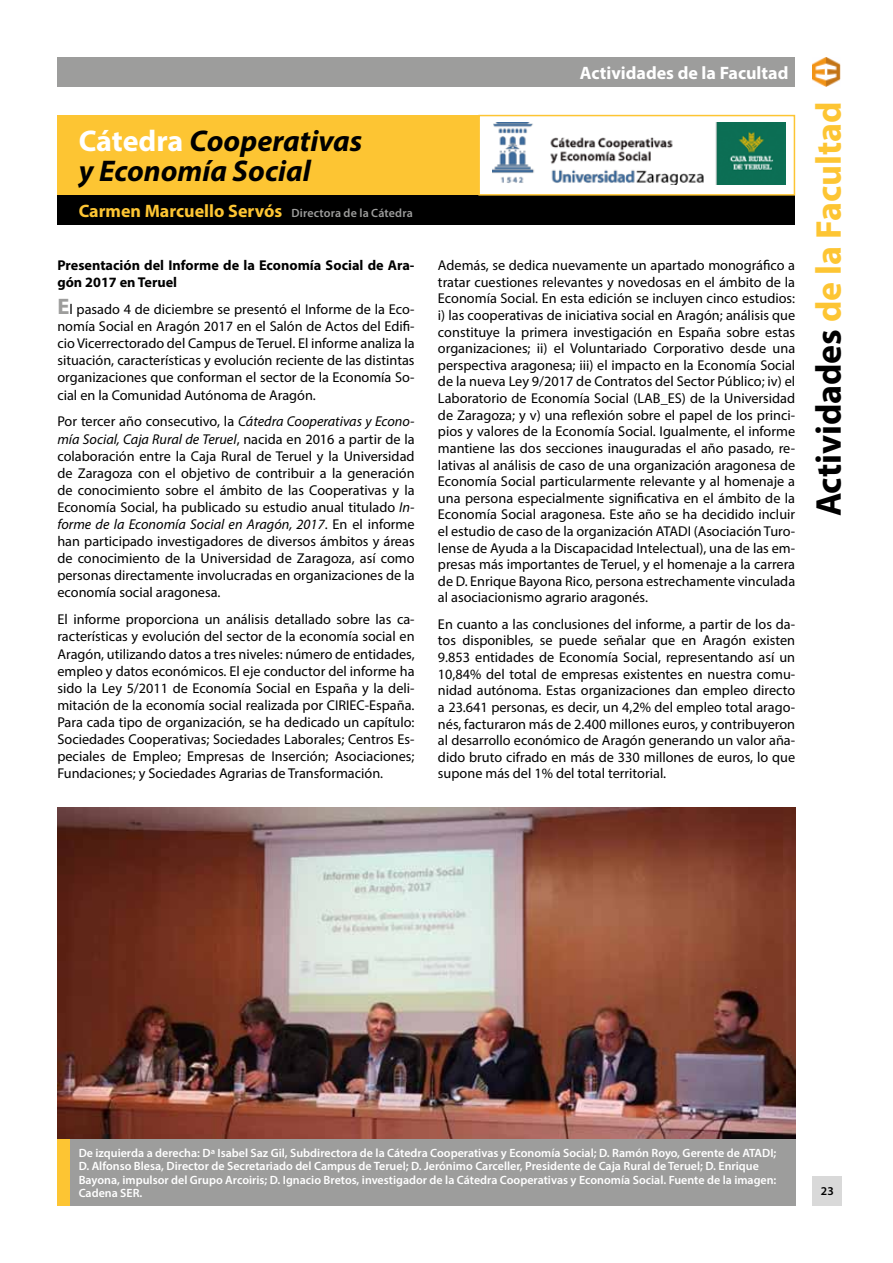
<style>
.page{position:relative;width:893px;height:1263px;background:#fff}
.page>*{position:absolute;margin:0;border:0;box-sizing:border-box;transform-origin:0 0}
.t1{font:700 36px "Myriad Pro";letter-spacing:-.005em;color:#fdc533}
.t2{font:italic 700 30px/30px "Myriad Pro";color:#000}
.t3{font:700 18px "Myriad Pro";color:#fdc533}
.t4{font:700 18px "Myriad Pro";color:#fff}
.t5{font:14.25px/16.6px "Myriad Pro";color:#000;text-align:justify}
.t6{font:700 14.25px/17.1px "Myriad Pro";color:#000}
.t7{font:600 12px/13.5px "Myriad Pro";color:#fff}
.t8{font:600 12px "Myriad Pro";color:#000}
.s1{font-style:normal;color:#fff}
.s2{font-weight:600;font-size:12px;color:#9d9d9c}
.s3{font-weight:700;font-size:22.5px;color:#9d9d9c}
.s4{font-style:italic}
.s5{color:#000}
</style>
<div class="page">
<div style="left:57px;top:57px;width:738px;height:30px;background:#9d9d9c"></div>
<img style="left:812px;top:57px;width:29px;height:29px">
<div style="left:812px;top:1176px;width:30px;height:29px;background:#d9d9d9"></div>
<div style="left:57px;top:115px;width:738px;height:81px;background:#fdc533"></div>
<div style="left:57px;top:196px;width:738px;height:29px;background:#000"></div>
<div style="left:478px;top:115px;width:317px;height:81px;background:#fff;border:2px solid #fdc533"></div>
<img style="left:492px;top:122px;width:294px;height:62px">
<img style="left:57px;top:807px;width:738px;height:332px">
<div style="left:57px;top:1139px;width:13px;height:66px;background:#fdc533"></div>
<div style="left:70px;top:1139px;width:725px;height:66px;background:#9d9d9c"></div>
<h2 class="t2" style="left:79px;top:125px;width:285px"><span class="s1">Cátedra</span> Cooperativas y Economía Social</h2>
<p class="t3" style="left:79px;top:199px;width:336px">Carmen Marcuello Servós <span class="s2">Directora de la Cátedra</span></p>
<p class="t6" style="left:57px;top:256px;width:359px">Presentación del Informe de la Economía Social de Ara&shy;gón 2017 en Teruel</p>
<p class="t5" style="left:57px;top:300px;width:359px;line-height:17.1px"><span class="s3">E</span>l pasado 4 de diciembre se presentó el Informe de la Eco&shy;nomía Social en Aragón 2017 en el Salón de Actos del Edifi&shy;cio Vicerrectorado del Campus de Teruel. El informe analiza la situación, características y evolución reciente de las distintas organizaciones que conforman el sector de la Economía So&shy;cial en la Comunidad Autónoma de Aragón.</p>
<p class="t5" style="left:57px;top:413px;width:359px;line-height:17.1px">Por tercer año consecutivo, la <span class="s4">Cátedra Cooperativas y Econo&shy;mía Social, Caja Rural de Teruel</span>, nacida en 2016 a partir de la colaboración entre la Caja Rural de Teruel y la Universidad de Zaragoza con el objetivo de contribuir a la generación de conocimiento sobre el ámbito de las Cooperativas y la Economía Social, ha publicado su estudio anual titulado <span class="s4">In&shy;forme de la Economía Social en Aragón, 2017</span>. En el informe han participado investigadores de diversos ámbitos y áreas de conocimiento de la Universidad de Zaragoza, así como personas directamente involucradas en organizaciones de la economía social aragonesa.</p>
<p class="t5" style="left:57px;top:611px;width:359px;line-height:17.1px">El informe proporciona un análisis detallado sobre las ca&shy;racterísticas y evolución del sector de la economía social en Aragón, utilizando datos a tres niveles: número de entidades, empleo y datos económicos. El eje conductor del informe ha sido la Ley 5/2011 de Economía Social en España y la deli&shy;mitación de la economía social realizada por CIRIEC-España.<br>Para cada tipo de organización, se ha dedicado un capítulo:<br>Sociedades Cooperativas; Sociedades Laborales; Centros Es&shy;peciales de Empleo; Empresas de Inserción; Asociaciones; Fundaciones; y Sociedades Agrarias de Transformación.</p>
<p class="t4" style="left:580px;top:61px;width:210px">Actividades de la Facultad</p>
<p class="t5" style="left:438px;top:257px;width:359px">Además, se dedica nuevamente un apartado monográfico a tratar cuestiones relevantes y novedosas en el ámbito de la Economía Social. En esta edición se incluyen cinco estudios: i) las cooperativas de iniciativa social en Aragón; análisis que constituye la primera investigación en España sobre estas organizaciones; ii) el Voluntariado Corporativo desde una perspectiva aragonesa; iii) el impacto en la Economía Social de la nueva Ley 9/2017 de Contratos del Sector Público; iv) el Laboratorio de Economía Social (LAB_ES) de la Universidad de Zaragoza; y v) una reflexión sobre el papel de los princi&shy;pios y valores de la Economía Social. Igualmente, el informe mantiene las dos secciones inauguradas el año pasado, re&shy;lativas al análisis de caso de una organización aragonesa de Economía Social particularmente relevante y al homenaje a una persona especialmente significativa en el ámbito de la Economía Social aragonesa. Este año se ha decidido incluir el estudio de caso de la organización ATADI (Asociación Turo&shy;lense de Ayuda a la Discapacidad Intelectual), una de las em&shy;presas más importantes de Teruel, y el homenaje a la carrera de D. Enrique Bayona Rico, persona estrechamente vinculada al asociacionismo agrario aragonés.</p>
<p class="t5" style="left:438px;top:615px;width:359px">En cuanto a las conclusiones del informe, a partir de los da&shy;tos disponibles, se puede señalar que en Aragón existen 9.853 entidades de Economía Social, representando así un 10,84% del total de empresas existentes en nuestra comu&shy;nidad autónoma. Estas organizaciones dan empleo directo a 23.641 personas, es decir, un 4,2% del empleo total arago&shy;nés, facturaron más de 2.400 millones euros, y contribuyeron al desarrollo económico de Aragón generando un valor aña&shy;dido bruto cifrado en más de 330 millones de euros, lo que supone más del 1% del total territorial.</p>
<h1 class="t1" style="left:805px;top:516px;width:416px;rotate:-90deg"><span class="s5">Actividades</span> de la Facultad</h1>
<p class="t7" style="left:79px;top:1145px;width:699px">De izquierda a derecha: Dª Isabel Saz Gil, Subdirectora de la Cátedra Cooperativas y Economía Social; D. Ramón Royo, Gerente de ATADI; D. Alfonso Blesa, Director de Secretariado del Campus de Teruel; D. Jerónimo Carceller, Presidente de Caja Rural de Teruel; D. Enrique Bayona, impulsor del Grupo Arcoiris; D. Ignacio Bretos, investigador de la Cátedra Cooperativas y Economía Social. Fuente de la imagen:<br>Cadena SER.</p>
<p class="t8" style="left:821px;top:1183px;width:14px">23</p>
</div>
